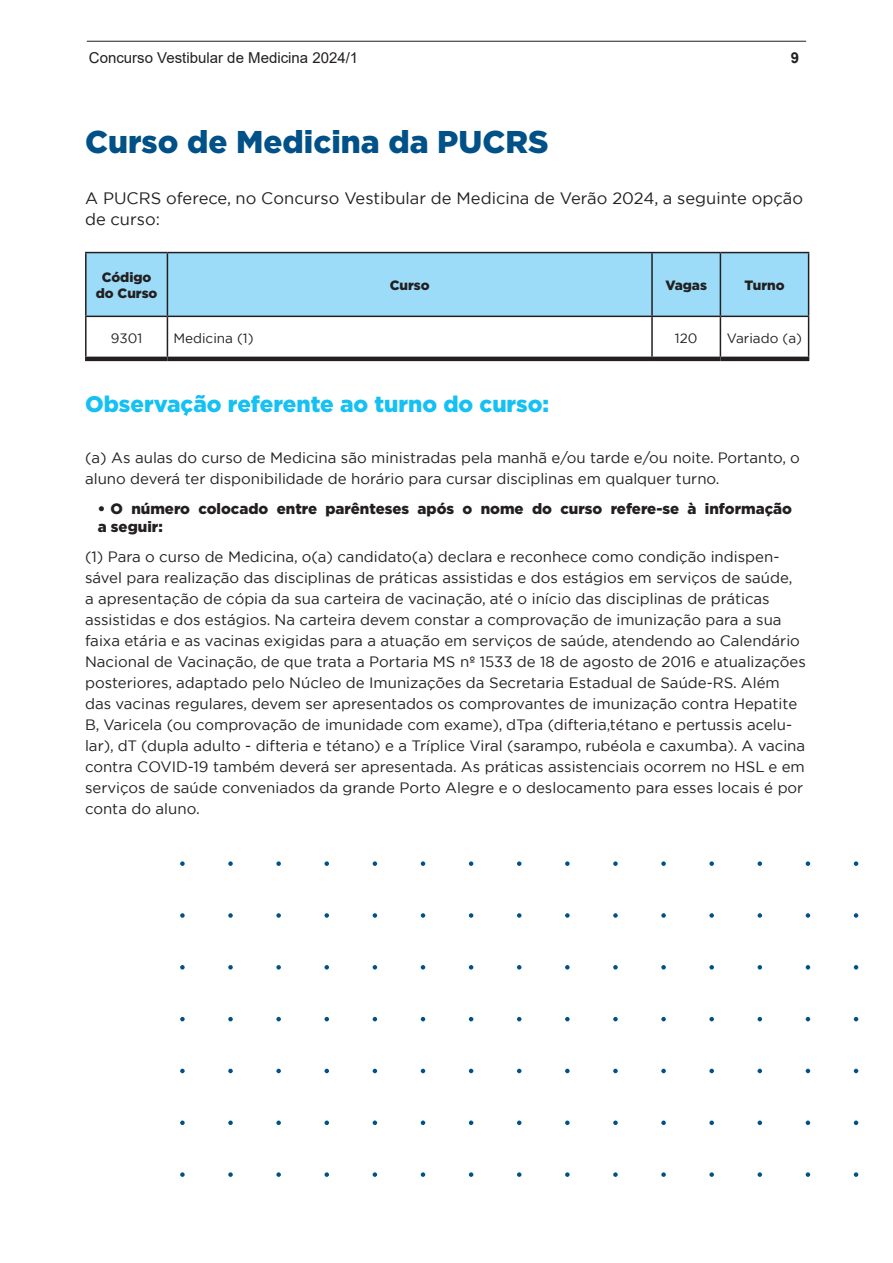
<style>
.page{position:relative;width:893px;height:1263px;background:#fff}
.page>*{position:absolute;margin:0;border:0;box-sizing:border-box;transform-origin:0 0}
.Título{font:900 31.5px "Gotham";color:#005187}
.Subtítulo{font:900 22.5px "Gotham";color:#15c0f2}
.Corpo_do_texto{font:16.5px/21px "Gotham";color:#231f20}
.Corpo_do_texto-2{font:15px/21px "Gotham";color:#231f20}
.t1{font:900 15px/18px "Gotham";color:#231f20}
.t2{font:15px "Arial";color:#231f20}
.t3{font:700 15px "Arial";color:#231f20}
.Texto_tabelas{font:900 13.5px/16.2px "Gotham";color:#231f20;text-align:center}
.Texto_tabelas-2{font:13.5px "Gotham";color:#231f20}
</style>
<div class="page">
<hr style="left:87px;top:41px;width:719px;height:1px;background:#231f20">
<div style="left:87px;top:253px;width:721px;height:63px;background:#9cdcf8"></div>
<hr style="left:85px;top:252px;width:82px;height:1px;background:#231f20">
<hr style="left:85px;top:253px;width:2px;height:63px;background:#231f20">
<hr style="left:167px;top:252px;width:485px;height:1px;background:#231f20">
<hr style="left:167px;top:253px;width:1px;height:63px;background:#231f20">
<hr style="left:652px;top:252px;width:68px;height:1px;background:#231f20">
<hr style="left:651px;top:253px;width:2px;height:63px;background:#231f20">
<hr style="left:720px;top:252px;width:89px;height:1px;background:#231f20">
<hr style="left:720px;top:253px;width:1px;height:63px;background:#231f20">
<hr style="left:808px;top:253px;width:1px;height:63px;background:#231f20">
<hr style="left:85px;top:316px;width:82px;height:1px;background:#231f20">
<hr style="left:167px;top:316px;width:485px;height:1px;background:#231f20">
<hr style="left:167px;top:317px;width:1px;height:40px;background:#231f20">
<hr style="left:652px;top:316px;width:68px;height:1px;background:#231f20">
<hr style="left:651px;top:317px;width:2px;height:40px;background:#231f20">
<hr style="left:720px;top:316px;width:89px;height:1px;background:#231f20">
<hr style="left:720px;top:317px;width:1px;height:40px;background:#231f20">
<hr style="left:85px;top:357px;width:82px;height:4px;background:#231f20">
<hr style="left:167px;top:357px;width:485px;height:4px;background:#231f20">
<hr style="left:652px;top:357px;width:68px;height:4px;background:#231f20">
<hr style="left:720px;top:357px;width:89px;height:4px;background:#231f20">
<hr style="left:85px;top:317px;width:2px;height:40px;background:#231f20">
<hr style="left:808px;top:317px;width:1px;height:40px;background:#231f20">
<svg style="left:180px;top:861px;width:5px;height:5px"></svg>
<svg style="left:180px;top:913px;width:5px;height:5px"></svg>
<svg style="left:180px;top:965px;width:5px;height:4px"></svg>
<svg style="left:180px;top:1017px;width:5px;height:4px"></svg>
<svg style="left:180px;top:1069px;width:5px;height:4px"></svg>
<svg style="left:180px;top:1120px;width:5px;height:5px"></svg>
<svg style="left:180px;top:1172px;width:5px;height:5px"></svg>
<svg style="left:228px;top:861px;width:5px;height:5px"></svg>
<svg style="left:228px;top:913px;width:5px;height:5px"></svg>
<svg style="left:228px;top:965px;width:5px;height:4px"></svg>
<svg style="left:228px;top:1017px;width:5px;height:4px"></svg>
<svg style="left:228px;top:1069px;width:5px;height:4px"></svg>
<svg style="left:228px;top:1120px;width:5px;height:5px"></svg>
<svg style="left:228px;top:1172px;width:5px;height:5px"></svg>
<svg style="left:276px;top:861px;width:5px;height:5px"></svg>
<svg style="left:276px;top:913px;width:5px;height:5px"></svg>
<svg style="left:276px;top:965px;width:5px;height:4px"></svg>
<svg style="left:276px;top:1017px;width:5px;height:4px"></svg>
<svg style="left:276px;top:1069px;width:5px;height:4px"></svg>
<svg style="left:276px;top:1120px;width:5px;height:5px"></svg>
<svg style="left:276px;top:1172px;width:5px;height:5px"></svg>
<svg style="left:324px;top:861px;width:5px;height:5px"></svg>
<svg style="left:324px;top:913px;width:5px;height:5px"></svg>
<svg style="left:324px;top:965px;width:5px;height:4px"></svg>
<svg style="left:324px;top:1017px;width:5px;height:4px"></svg>
<svg style="left:324px;top:1069px;width:5px;height:4px"></svg>
<svg style="left:324px;top:1120px;width:5px;height:5px"></svg>
<svg style="left:324px;top:1172px;width:5px;height:5px"></svg>
<svg style="left:373px;top:861px;width:4px;height:5px"></svg>
<svg style="left:373px;top:913px;width:4px;height:5px"></svg>
<svg style="left:373px;top:965px;width:4px;height:4px"></svg>
<svg style="left:373px;top:1017px;width:4px;height:4px"></svg>
<svg style="left:373px;top:1069px;width:4px;height:4px"></svg>
<svg style="left:373px;top:1120px;width:4px;height:5px"></svg>
<svg style="left:373px;top:1172px;width:4px;height:5px"></svg>
<svg style="left:421px;top:861px;width:4px;height:5px"></svg>
<svg style="left:421px;top:913px;width:4px;height:5px"></svg>
<svg style="left:421px;top:965px;width:4px;height:4px"></svg>
<svg style="left:421px;top:1017px;width:4px;height:4px"></svg>
<svg style="left:421px;top:1069px;width:4px;height:4px"></svg>
<svg style="left:421px;top:1120px;width:4px;height:5px"></svg>
<svg style="left:421px;top:1172px;width:4px;height:5px"></svg>
<svg style="left:469px;top:861px;width:4px;height:5px"></svg>
<svg style="left:469px;top:913px;width:4px;height:5px"></svg>
<svg style="left:469px;top:965px;width:4px;height:4px"></svg>
<svg style="left:469px;top:1017px;width:4px;height:4px"></svg>
<svg style="left:469px;top:1069px;width:4px;height:4px"></svg>
<svg style="left:469px;top:1120px;width:4px;height:5px"></svg>
<svg style="left:469px;top:1172px;width:4px;height:5px"></svg>
<svg style="left:517px;top:861px;width:4px;height:5px"></svg>
<svg style="left:517px;top:913px;width:4px;height:5px"></svg>
<svg style="left:517px;top:965px;width:4px;height:4px"></svg>
<svg style="left:517px;top:1017px;width:4px;height:4px"></svg>
<svg style="left:517px;top:1069px;width:4px;height:4px"></svg>
<svg style="left:517px;top:1120px;width:4px;height:5px"></svg>
<svg style="left:517px;top:1172px;width:4px;height:5px"></svg>
<svg style="left:565px;top:861px;width:5px;height:5px"></svg>
<svg style="left:565px;top:913px;width:5px;height:5px"></svg>
<svg style="left:565px;top:965px;width:5px;height:4px"></svg>
<svg style="left:565px;top:1017px;width:5px;height:4px"></svg>
<svg style="left:565px;top:1069px;width:5px;height:4px"></svg>
<svg style="left:565px;top:1120px;width:5px;height:5px"></svg>
<svg style="left:565px;top:1172px;width:5px;height:5px"></svg>
<svg style="left:613px;top:861px;width:5px;height:5px"></svg>
<svg style="left:613px;top:913px;width:5px;height:5px"></svg>
<svg style="left:613px;top:965px;width:5px;height:4px"></svg>
<svg style="left:613px;top:1017px;width:5px;height:4px"></svg>
<svg style="left:613px;top:1069px;width:5px;height:4px"></svg>
<svg style="left:613px;top:1120px;width:5px;height:5px"></svg>
<svg style="left:613px;top:1172px;width:5px;height:5px"></svg>
<svg style="left:661px;top:861px;width:5px;height:5px"></svg>
<svg style="left:661px;top:913px;width:5px;height:5px"></svg>
<svg style="left:661px;top:965px;width:5px;height:4px"></svg>
<svg style="left:661px;top:1017px;width:5px;height:4px"></svg>
<svg style="left:661px;top:1069px;width:5px;height:4px"></svg>
<svg style="left:661px;top:1120px;width:5px;height:5px"></svg>
<svg style="left:661px;top:1172px;width:5px;height:5px"></svg>
<svg style="left:709px;top:861px;width:5px;height:5px"></svg>
<svg style="left:709px;top:913px;width:5px;height:5px"></svg>
<svg style="left:709px;top:965px;width:5px;height:4px"></svg>
<svg style="left:709px;top:1017px;width:5px;height:4px"></svg>
<svg style="left:709px;top:1069px;width:5px;height:4px"></svg>
<svg style="left:709px;top:1120px;width:5px;height:5px"></svg>
<svg style="left:709px;top:1172px;width:5px;height:5px"></svg>
<svg style="left:758px;top:861px;width:4px;height:5px"></svg>
<svg style="left:758px;top:913px;width:4px;height:5px"></svg>
<svg style="left:758px;top:965px;width:4px;height:4px"></svg>
<svg style="left:758px;top:1017px;width:4px;height:4px"></svg>
<svg style="left:758px;top:1069px;width:4px;height:4px"></svg>
<svg style="left:758px;top:1120px;width:4px;height:5px"></svg>
<svg style="left:758px;top:1172px;width:4px;height:5px"></svg>
<svg style="left:806px;top:861px;width:4px;height:5px"></svg>
<svg style="left:806px;top:913px;width:4px;height:5px"></svg>
<svg style="left:806px;top:965px;width:4px;height:4px"></svg>
<svg style="left:806px;top:1017px;width:4px;height:4px"></svg>
<svg style="left:806px;top:1069px;width:4px;height:4px"></svg>
<svg style="left:806px;top:1120px;width:4px;height:5px"></svg>
<svg style="left:806px;top:1172px;width:4px;height:5px"></svg>
<svg style="left:854px;top:861px;width:4px;height:5px"></svg>
<svg style="left:854px;top:913px;width:4px;height:5px"></svg>
<svg style="left:854px;top:965px;width:4px;height:4px"></svg>
<svg style="left:854px;top:1017px;width:4px;height:4px"></svg>
<svg style="left:854px;top:1069px;width:4px;height:4px"></svg>
<svg style="left:854px;top:1120px;width:4px;height:5px"></svg>
<svg style="left:854px;top:1172px;width:4px;height:5px"></svg>
<p class="t2" style="left:89px;top:48px;width:271px">Concurso Vestibular de Medicina 2024/1</p>
<p class="t3" style="left:791px;top:48px;width:10px">9</p>
<p class="Título" style="left:85px;top:120px;width:465px">Curso de Medicina da PUCRS</p>
<p class="Corpo_do_texto" style="left:85px;top:187px;width:719px">A PUCRS oferece, no Concurso Vestibular de Medicina de Verão 2024, a seguinte opção de curso:</p>
<p class="Texto_tabelas" style="left:96px;top:269px;width:63px">Código do Curso</p>
<p class="Texto_tabelas" style="left:390px;top:277px;width:42px">Curso</p>
<p class="Texto_tabelas" style="left:665px;top:277px;width:43px">Vagas</p>
<p class="Texto_tabelas" style="left:744px;top:277px;width:42px">Turno</p>
<p class="Texto_tabelas-2" style="left:111px;top:329px;width:33px">9301</p>
<p class="Texto_tabelas-2" style="left:173px;top:329px;width:82px">Medicina (1)</p>
<p class="Texto_tabelas-2" style="left:675px;top:329px;width:24px">120</p>
<p class="Texto_tabelas-2" style="left:727px;top:329px;width:77px">Variado (a)</p>
<p class="Subtítulo" style="left:85px;top:388px;width:466px">Observação referente ao turno do curso:</p>
<p class="Corpo_do_texto-2" style="left:85px;top:446px;width:716px">(a) As aulas do curso de Medicina são ministradas pela manhã e/ou tarde e/ou noite. Portanto, o aluno deverá ter disponibilidade de horário para cursar disciplinas em qualquer turno.</p>
<p class="t1" style="left:98px;top:500px;width:696px">• O número colocado entre parênteses após o nome do curso refere-se à informação a seguir:</p>
<p class="Corpo_do_texto-2" style="left:85px;top:546px;width:722px">(1) Para o curso de Medicina, o(a) candidato(a) declara e reconhece como condição indispen&shy;sável para realização das disciplinas de práticas assistidas e dos estágios em serviços de saúde,<br>a apresentação de cópia da sua carteira de vacinação, até o início das disciplinas de práticas assistidas e dos estágios. Na carteira devem constar a comprovação de imunização para a sua faixa etária e as vacinas exigidas para a atuação em serviços de saúde, atendendo ao Calendário Nacional de Vacinação, de que trata a Portaria MS nº 1533 de 18 de agosto de 2016 e atualizações posteriores, adaptado pelo Núcleo de Imunizações da Secretaria Estadual de Saúde-RS. Além das vacinas regulares, devem ser apresentados os comprovantes de imunização contra Hepatite B, Varicela (ou comprovação de imunidade com exame), dTpa (difteria,tétano e pertussis acelu&shy;lar), dT (dupla adulto - difteria e tétano) e a Tríplice Viral (sarampo, rubéola e caxumba). A vacina contra COVID-19 também deverá ser apresentada. As práticas assistenciais ocorrem no HSL e em serviços de saúde conveniados da grande Porto Alegre e o deslocamento para esses locais é por conta do aluno.</p>
</div>
